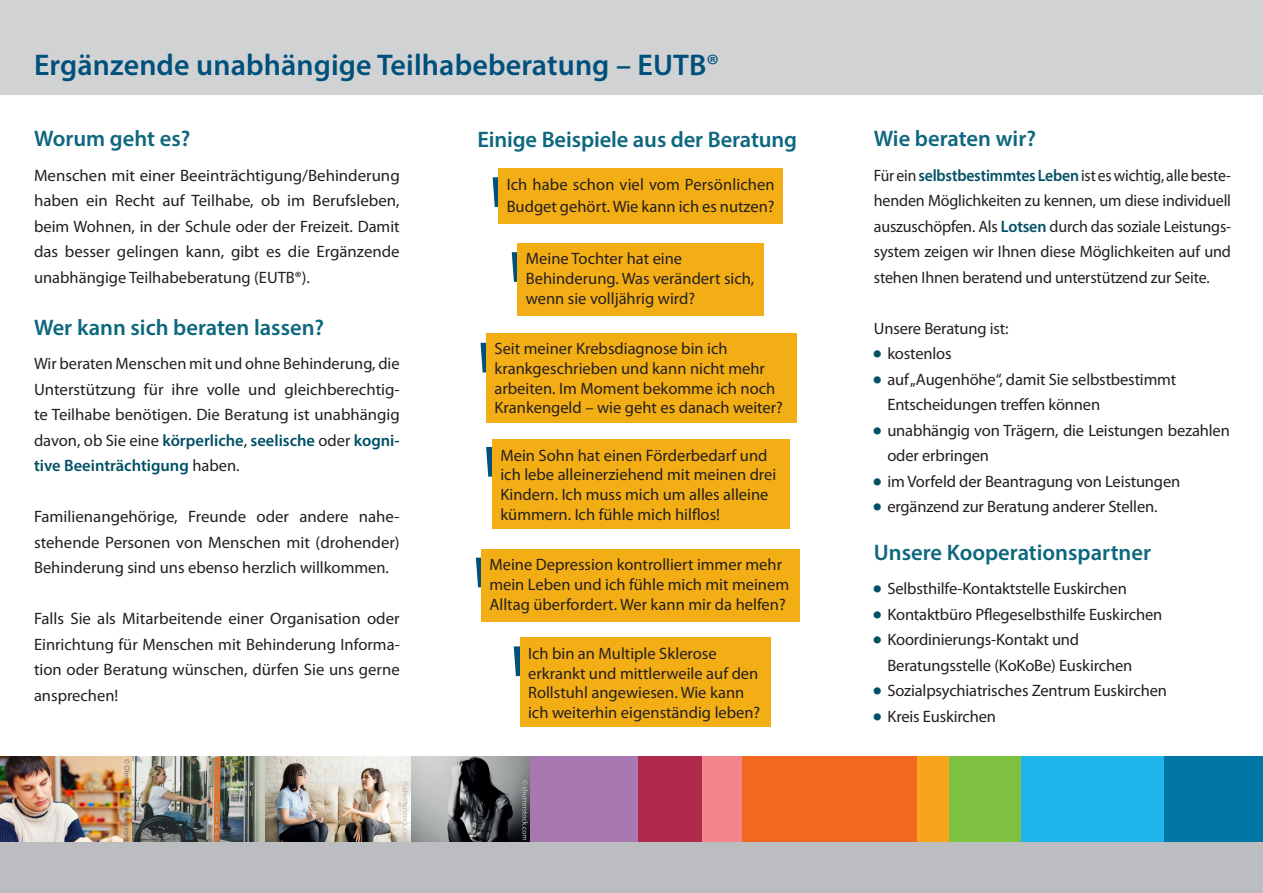
<style>
.page{position:relative;width:1263px;height:893px;background:#fff}
.page>*{position:absolute;margin:0;border:0;box-sizing:border-box;transform-origin:0 0}
.Headline{font:600 30px "Myriad Pro";letter-spacing:.005em;color:#00507c}
.Headline-2{font:600 22.5px "Myriad Pro";color:#0d677e}
.Fließtext_11pt{font:16.5px/25.5px "Myriad Pro";letter-spacing:-.01em;color:#231f20;text-align:justify}
.p_ReferentIn{font:16.5px/19.8px "Myriad Pro";color:#231f20}
.Fließtext_11pt-2{font:16.5px/25.5px "Myriad Pro";letter-spacing:-.01em;color:#231f20;text-align:justify;scale:.95 1}
.p_LT{font:16.5px/22.5px "Myriad Pro";letter-spacing:.005em;color:#231f20}
.s1{font-weight:400}
.s2{font-weight:600;color:#005066}
</style>
<div class="page">
<div style="left:0;top:0;width:1263px;height:94px;background:#d1d2d4"></div>
<div style="left:0;top:838px;width:1263px;height:55px;background:#bcbdc0"></div>
<div style="left:529px;top:757px;width:109px;height:85px;background:#a978b3"></div>
<div style="left:638px;top:757px;width:64px;height:85px;background:#ae294b"></div>
<div style="left:702px;top:757px;width:40px;height:85px;background:#f3858d"></div>
<div style="left:742px;top:757px;width:175px;height:85px;background:#f36821"></div>
<div style="left:917px;top:757px;width:32px;height:85px;background:#f9a51b"></div>
<div style="left:1164px;top:757px;width:99px;height:85px;background:#0076a5"></div>
<div style="left:1021px;top:757px;width:143px;height:85px;background:#1fb5ea"></div>
<div style="left:949px;top:757px;width:72px;height:85px;background:#7fc241"></div>
<img style="left:0;top:757px;width:529px;height:85px">
<svg style="left:124px;top:759px;width:6px;height:82px"></svg>
<svg style="left:492px;top:168px;width:17px;height:39px"></svg>
<div style="left:498px;top:169px;width:285px;height:55px;background:#f4ae15"></div>
<svg style="left:511px;top:243px;width:17px;height:39px"></svg>
<div style="left:517px;top:244px;width:247px;height:72px;background:#f4ae15"></div>
<svg style="left:486px;top:439px;width:16px;height:38px"></svg>
<div style="left:492px;top:440px;width:298px;height:89px;background:#f4ae15"></div>
<svg style="left:475px;top:557px;width:6px;height:31px"></svg>
<div style="left:481px;top:549px;width:319px;height:72px;background:#f4ae15"></div>
<svg style="left:513px;top:637px;width:17px;height:40px"></svg>
<div style="left:520px;top:638px;width:250px;height:89px;background:#f4ae15"></div>
<svg style="left:480px;top:342px;width:6px;height:31px"></svg>
<div style="left:486px;top:333px;width:310px;height:89px;background:#f4ae15"></div>
<svg style="left:522px;top:780px;width:6px;height:60px"></svg>
<svg style="left:403px;top:781px;width:5px;height:60px"></svg>
<h2 class="Headline" style="left:34px;top:46px;width:687px">Ergänzende unabhängige Teilhabeberatung – EUTB<span class="s1">®</span></h2>
<h2 class="Headline-2" style="left:34px;top:124px;width:158px">Worum geht es?</h2>
<p class="Fließtext_11pt" style="left:34px;top:162px;width:367px">Menschen mit einer Beeinträchtigung/Behinderung haben ein Recht auf Teilhabe, ob im Berufsleben, beim Wohnen, in der Schule oder der Freizeit. Damit das besser gelingen kann, gibt es die Ergänzende unabhängige Teilhabeberatung (EUTB®).</p>
<h2 class="Headline-2" style="left:34px;top:313px;width:292px">Wer kann sich beraten lassen?</h2>
<p class="Fließtext_11pt" style="left:34px;top:351px;width:367px">Wir beraten Menschen mit und ohne Behinderung, die</p>
<p class="Fließtext_11pt" style="left:34px;top:376px;width:367px">Unterstützung für ihre volle und gleichberechtig&shy;te Teilhabe benötigen. Die Beratung ist unabhängig davon, ob Sie eine <span class="s2">körperliche</span>, <span class="s2">seelische</span> oder <span class="s2">kogni&shy;tive Beeinträchtigung</span> haben.</p>
<p class="Fließtext_11pt" style="left:34px;top:504px;width:367px">Familienangehörige, Freunde oder andere nahe&shy;stehende Personen von Menschen mit (drohender)<br>Behinderung sind uns ebenso herzlich willkommen.</p>
<p class="Fließtext_11pt" style="left:34px;top:606px;width:367px">Falls Sie als Mitarbeitende einer Organisation oder Einrichtung für Menschen mit Behinderung Informa&shy;tion oder Beratung wünschen, dürfen Sie uns gerne ansprechen!</p>
<h2 class="Headline-2" style="left:477px;top:125px;width:321px">Einige Beispiele aus der Beratung</h2>
<p class="p_LT" style="left:507px;top:173px;width:269px">Ich habe schon viel vom Persönlichen<br>Budget gehört. Wie kann ich es nutzen?</p>
<p class="p_ReferentIn" style="left:526px;top:249px;width:230px">Meine Tochter hat eine<br>Behinderung. Was verändert sich, wenn sie volljährig wird?</p>
<p class="p_ReferentIn" style="left:494px;top:338px;width:290px">Seit meiner Krebsdiagnose bin ich krankgeschrieben und kann nicht mehr arbeiten. Im Moment bekomme ich noch Krankengeld – wie geht es danach weiter?</p>
<p class="p_ReferentIn" style="left:500px;top:445px;width:277px">Mein Sohn hat einen Förderbedarf und ich lebe alleinerziehend mit meinen drei Kindern. Ich muss mich um alles alleine kümmern. Ich fühle mich hilflos!</p>
<p class="p_ReferentIn" style="left:489px;top:554px;width:301px">Meine Depression kontrolliert immer mehr mein Leben und ich fühle mich mit meinem<br>Alltag überfordert. Wer kann mir da helfen?</p>
<p class="p_ReferentIn" style="left:528px;top:643px;width:234px">Ich bin an Multiple Sklerose erkrankt und mittlerweile auf den<br>Rollstuhl angewiesen. Wie kann ich weiterhin eigenständig leben?</p>
<h2 class="Headline-2" style="left:874px;top:124px;width:164px">Wie beraten wir?</h2>
<p class="Fließtext_11pt-2" style="left:874px;top:162px;width:377px">Für ein <span class="s2">selbstbestimmtes Leben</span> ist es wichtig, alle beste&shy;henden Möglichkeiten zu kennen, um diese individuell auszuschöpfen. Als <span class="s2">Lotsen</span> durch das soziale Leistungs&shy;system zeigen wir Ihnen diese Möglichkeiten auf und stehen Ihnen beratend und unterstützend zur Seite.</p>
<p class="Fließtext_11pt" style="left:874px;top:315px;width:136px">Unsere Beratung ist:</p>
<p class="Fließtext_11pt" style="left:874px;top:341px;width:79px"><sup>■</sup> kostenlos</p>
<p class="Fließtext_11pt" style="left:874px;top:366px;width:304px"><sup>■</sup> auf „Augenhöhe“, damit Sie selbstbestimmt</p>
<p class="Fließtext_11pt" style="left:887px;top:392px;width:214px">Entscheidungen treffen können</p>
<p class="Fließtext_11pt" style="left:887px;top:417px;width:344px;text-indent:-14px"><sup>■</sup> unabhängig von Trägern, die Leistungen bezahlen oder erbringen</p>
<p class="Fließtext_11pt" style="left:874px;top:468px;width:308px"><sup>■</sup> im Vorfeld der Beantragung von Leistungen</p>
<p class="Fließtext_11pt" style="left:874px;top:494px;width:285px"><sup>■</sup> ergänzend zur Beratung anderer Stellen.</p>
<h2 class="Headline-2" style="left:874px;top:538px;width:279px">Unsere Kooperationspartner</h2>
<p class="Fließtext_11pt" style="left:874px;top:576px;width:254px"><sup>■</sup> Selbsthilfe-Kontaktstelle Euskirchen</p>
<p class="Fließtext_11pt" style="left:874px;top:601px;width:290px"><sup>■</sup> Kontaktbüro Pflegeselbsthilfe Euskirchen</p>
<p class="Fließtext_11pt" style="left:874px;top:627px;width:207px"><sup>■</sup> Koordinierungs-Kontakt und</p>
<p class="Fließtext_11pt" style="left:887px;top:652px;width:246px">Beratungsstelle (KoKoBe) Euskirchen</p>
<p class="Fließtext_11pt" style="left:874px;top:678px;width:295px"><sup>■</sup> Sozialpsychiatrisches Zentrum Euskirchen</p>
<p class="Fließtext_11pt" style="left:874px;top:703px;width:124px"><sup>■</sup> Kreis Euskirchen</p>
</div>
